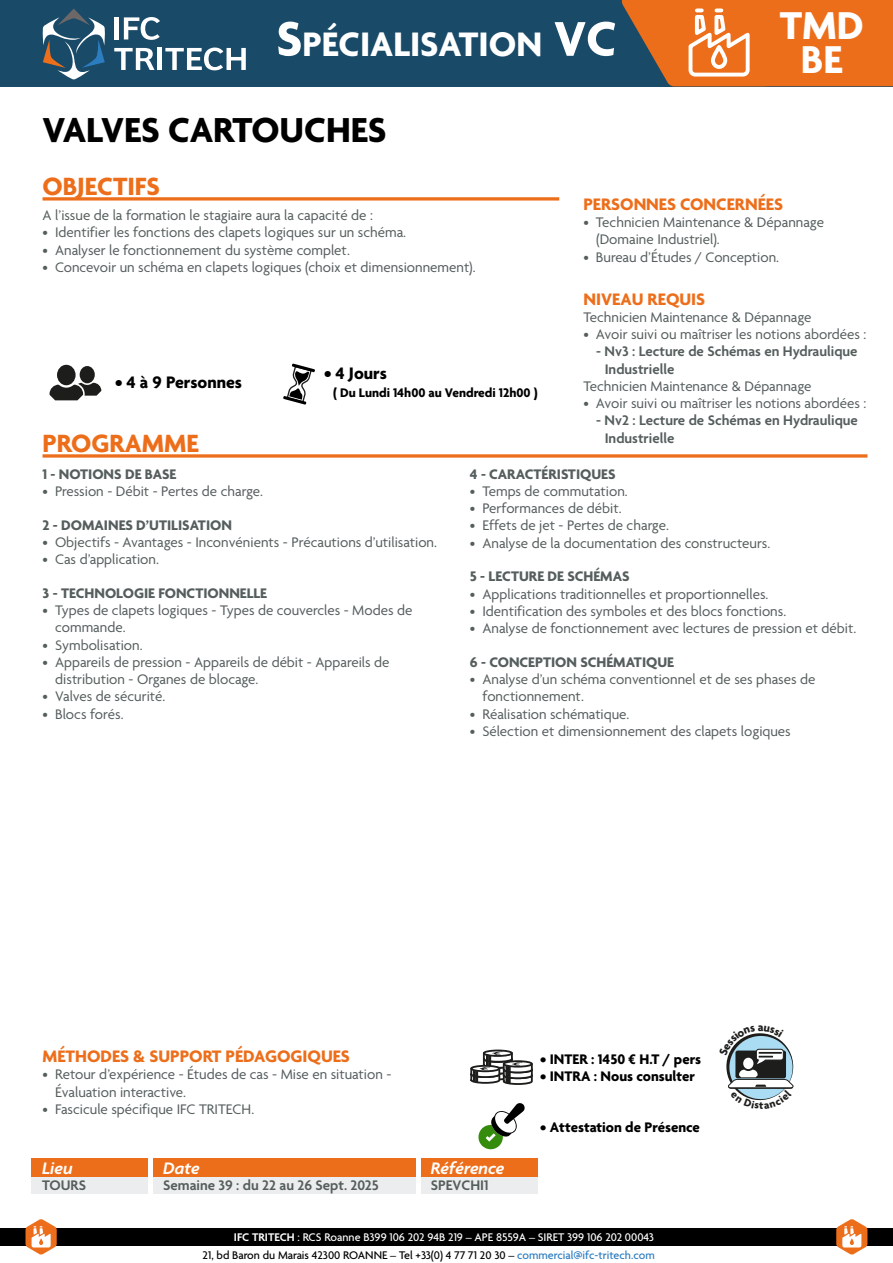
<style>
.page{position:relative;width:893px;height:1263px;background:#fff}
.page>*{position:absolute;margin:0;border:0;box-sizing:border-box;transform-origin:0 0}
.t1{font:700 42px/34.2px "Agenda";color:#fff;text-align:center}
.t2{font:700 37.5px "Agenda";color:#000}
.t3{font:700 36.75px "Agenda";color:#fff}
.t4{font:700 27px "Agenda";color:#ed6e1a}
.t5{font:700 18px "Agenda";color:#ed6e1a}
.t6{font:700 18px "Agenda";color:#000}
.t7{font:italic 600 18px "Agenda";color:#fff}
.t8{font:15px/17.2px "Agenda";color:#555d5d}
.t9{font:600 15px/17.2px "Agenda";color:#555d5d}
.t10{font:700 15px "Agenda";color:#555d5d}
.t11{font:700 15px "Agenda";color:#000}
.t12{font:700 13.5px "Agenda";color:#000}
.t13{font:500 12px/17.5px "Agenda";color:#fff;text-align:right}
.s1{font-size:52.5px}
.s2{font-weight:600}
.s3{color:#000}
.s4{color:#2c7cc0}
</style>
<div class="page">
<div style="left:0;top:1228px;width:893px;height:17px;background:#000"></div>
<svg style="left:26px;top:1219px;width:31px;height:36px"></svg>
<svg style="left:836px;top:1219px;width:31px;height:36px"></svg>
<div style="left:0;top:1px;width:893px;height:85px;background:#194a68"></div>
<svg style="left:0;top:0;width:622px;height:71px"></svg>
<svg style="left:43px;top:197px;width:516px;height:4px;background:#ef8741"></svg>
<svg style="left:49px;top:365px;width:53px;height:36px"></svg>
<svg style="left:283px;top:363px;width:32px;height:42px"></svg>
<svg style="left:622px;top:0;width:271px;height:87px;background:#da732e"></svg>
<svg style="left:114px;top:48px;width:41px;height:22px"></svg>
<hr style="left:158px;top:48px;width:4px;height:22px;background:#fff">
<svg style="left:165px;top:48px;width:81px;height:22px"></svg>
<div style="left:114px;top:17px;width:5px;height:22px;background:#fff"></div>
<svg style="left:124px;top:17px;width:36px;height:23px"></svg>
<svg style="left:42px;top:9px;width:64px;height:70px"></svg>
<svg style="left:43px;top:454px;width:824px;height:4px;background:#ef8741"></svg>
<svg style="left:478px;top:1103px;width:47px;height:46px"></svg>
<div style="left:483px;top:1049px;width:30px;height:8px;border:2px solid #1d1d1b;border-radius:50%"></div>
<svg style="left:470px;top:1051px;width:63px;height:34px"></svg>
<hr style="left:505px;top:1066px;width:3px;height:17px;background:#1d1d1b">
<hr style="left:508px;top:1066px;width:3px;height:17px;background:#1d1d1b">
<div style="left:31px;top:1177px;width:507px;height:17px;background:#ecedee"></div>
<div style="left:31px;top:1158px;width:507px;height:19px;background:#ed6e1a"></div>
<hr style="left:149px;top:1157px;width:4px;height:37px;background:#fff">
<hr style="left:416px;top:1158px;width:4px;height:36px;background:#fff">
<svg style="left:726px;top:1033px;width:68px;height:68px"></svg>
<h3 class="t3" style="left:276px;top:24px;width:339px"><span class="s1">S</span>PÉCIALISATION <span class="s1">VC</span></h3>
<h2 class="t2" style="left:43px;top:110px;width:345px">VALVES CARTOUCHES</h2>
<h1 class="t1" style="left:780px;top:11px;width:86px">TMD<br>BE</h1>
<h3 class="t4" style="left:43px;top:172px;width:119px">OBJECTIFS</h3>
<p class="t8" style="left:43px;top:208px;width:332px">A l’issue de la formation le stagiaire aura la capacité de :</p>
<p class="t8" style="left:43px;top:225px;width:365px">• Identifier les fonctions des clapets logiques sur un schéma.</p>
<p class="t8" style="left:43px;top:242px;width:309px">• Analyser le fonctionnement du système complet.</p>
<p class="t8" style="left:43px;top:259px;width:435px">• Concevoir un schéma en clapets logiques (choix et dimensionnement).</p>
<p class="t6" style="left:115px;top:373px;width:128px">• 4 à 9 Personnes</p>
<p class="t6" style="left:324px;top:364px;width:64px">• 4 Jours</p>
<p class="t12" style="left:333px;top:385px;width:206px">( Du Lundi 14h00 au Vendredi 12h00 )</p>
<h3 class="t4" style="left:43px;top:429px;width:158px">PROGRAMME</h3>
<p class="t5" style="left:583px;top:194px;width:201px">PERSONNES CONCERNÉES</p>
<p class="t8" style="left:596px;top:214px;width:229px;text-indent:-13px">• Technicien Maintenance &amp; Dépannage (Domaine Industriel).</p>
<p class="t8" style="left:583px;top:249px;width:197px">• Bureau d’Études / Conception.</p>
<p class="t5" style="left:583px;top:289px;width:123px">NIVEAU REQUIS</p>
<p class="t8" style="left:583px;top:309px;width:230px">Technicien Maintenance &amp; Dépannage</p>
<p class="t8" style="left:583px;top:327px;width:284px">• Avoir suivi ou maîtriser les notions abordées :</p>
<p class="t9" style="left:605px;top:344px;width:254px;text-indent:-9px">- Nv3 : Lecture de Schémas en Hydraulique<br>Industrielle</p>
<p class="t8" style="left:583px;top:378px;width:230px">Technicien Maintenance &amp; Dépannage</p>
<p class="t8" style="left:583px;top:396px;width:284px">• Avoir suivi ou maîtriser les notions abordées :</p>
<p class="t9" style="left:605px;top:413px;width:255px;text-indent:-9px">- Nv2 : Lecture de Schémas en Hydraulique<br>Industrielle</p>
<p class="t10" style="left:43px;top:466px;width:135px">1 - NOTIONS DE BASE</p>
<p class="t8" style="left:43px;top:483px;width:222px">• Pression - Débit - Pertes de charge.</p>
<p class="t10" style="left:43px;top:517px;width:191px">2 - DOMAINES D’UTILISATION</p>
<p class="t8" style="left:43px;top:534px;width:396px">• Objectifs - Avantages - Inconvénients - Précautions d’utilisation.</p>
<p class="t8" style="left:43px;top:552px;width:118px">• Cas d’application.</p>
<p class="t10" style="left:43px;top:585px;width:226px">3 - TECHNOLOGIE FONCTIONNELLE</p>
<p class="t8" style="left:55px;top:603px;width:359px;text-indent:-13px">• Types de clapets logiques - Types de couvercles - Modes de commande.</p>
<p class="t8" style="left:43px;top:637px;width:102px">• Symbolisation.</p>
<p class="t8" style="left:55px;top:654px;width:336px;text-indent:-13px">• Appareils de pression - Appareils de débit - Appareils de distribution - Organes de blocage.</p>
<p class="t8" style="left:43px;top:689px;width:124px">• Valves de sécurité.</p>
<p class="t8" style="left:43px;top:706px;width:83px">• Blocs forés.</p>
<p class="t10" style="left:470px;top:466px;width:147px">4 - CARACTÉRISTIQUES</p>
<p class="t8" style="left:470px;top:483px;width:159px">• Temps de commutation.</p>
<p class="t8" style="left:470px;top:501px;width:153px">• Performances de débit.</p>
<p class="t8" style="left:470px;top:518px;width:201px">• Effets de jet - Pertes de charge.</p>
<p class="t8" style="left:470px;top:535px;width:302px">• Analyse de la documentation des constructeurs.</p>
<p class="t10" style="left:470px;top:569px;width:161px">5 - LECTURE DE SCHÉMAS</p>
<p class="t8" style="left:470px;top:586px;width:300px">• Applications traditionnelles et proportionnelles.</p>
<p class="t8" style="left:470px;top:603px;width:318px">• Identification des symboles et des blocs fonctions.</p>
<p class="t8" style="left:470px;top:621px;width:388px">• Analyse de fonctionnement avec lectures de pression et débit.</p>
<p class="t10" style="left:470px;top:654px;width:206px">6 - CONCEPTION SCHÉMATIQUE</p>
<p class="t8" style="left:483px;top:672px;width:334px;text-indent:-13px">• Analyse d’un schéma conventionnel et de ses phases de fonctionnement.</p>
<p class="t8" style="left:470px;top:706px;width:161px">• Réalisation schématique.</p>
<p class="t8" style="left:470px;top:723px;width:322px">• Sélection et dimensionnement des clapets logiques</p>
<p class="t5" style="left:43px;top:1047px;width:309px">MÉTHODES &amp; SUPPORT PÉDAGOGIQUES</p>
<p class="t8" style="left:55px;top:1067px;width:338px;text-indent:-13px">• Retour d’expérience - Études de cas - Mise en situation -<br>Évaluation interactive.</p>
<p class="t8" style="left:43px;top:1101px;width:213px">• Fascicule spécifique IFC TRITECH.</p>
<p class="t11" style="left:540px;top:1051px;width:162px">• INTER : 1450 € H.T / pers</p>
<p class="t11" style="left:540px;top:1068px;width:156px">• INTRA : Nous consulter</p>
<p class="t11" style="left:540px;top:1119px;width:161px">• Attestation de Présence</p>
<p class="t7" style="left:163px;top:1158px;width:38px">Date</p>
<p class="t7" style="left:431px;top:1158px;width:75px">Référence</p>
<p class="t7" style="left:42px;top:1158px;width:32px">Lieu</p>
<p class="t9" style="left:42px;top:1177px;width:45px">TOURS</p>
<p class="t9" style="left:163px;top:1177px;width:217px">Semaine 39 : du 22 au 26 Sept. 2025</p>
<p class="t9" style="left:431px;top:1177px;width:59px">SPEVCHI1</p>
<p class="t13" style="left:203px;top:1229px;width:454px"><span class="s2">IFC TRITECH</span> : RCS Roanne B399 106 202 94B 219 – APE 8559A – SIRET 399 106 202 00043<br><span class="s3">21, bd Baron du Marais 42300 ROANNE – Tel +33(0) 4 77 71 20 30 –</span> <span class="s4">commercial@ifc-tritech.com</span></p>
</div>
